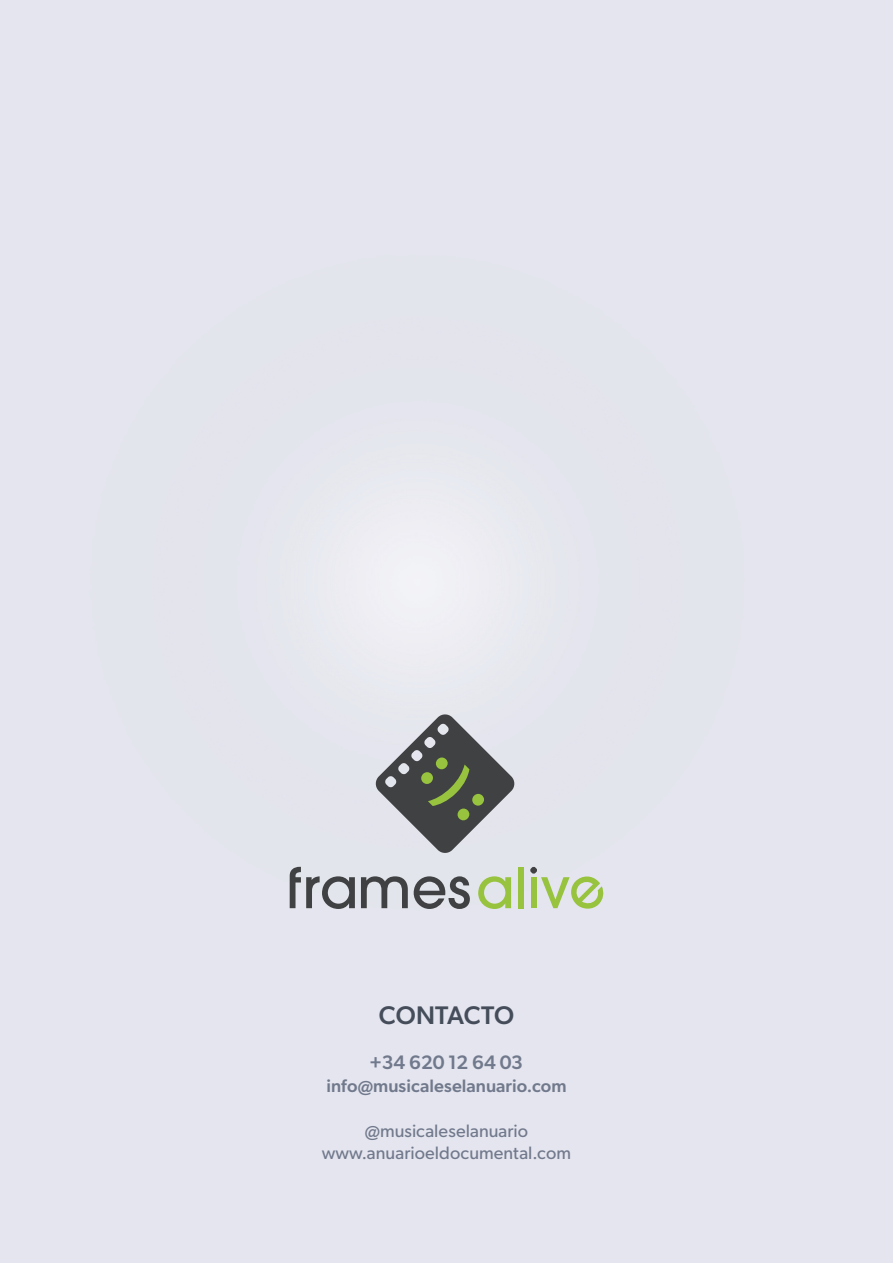
<style>
.page{position:relative;width:893px;height:1263px;background:#e4e5ee}
.page>*{position:absolute;margin:0;border:0;box-sizing:border-box;transform-origin:0 0}
.t1{font:500 25.5px "Gibson";letter-spacing:-.005em;color:#454d5a}
.t2{font:500 19.5px "Gibson";color:#71798c}
.t3{font:18px/22.5px "Gibson";color:#71798c;text-align:center}
.t4{font:500 18px "Gibson";color:#71798c}
</style>
<div class="page">
<svg style="left:375px;top:713px;width:140px;height:141px;background:#929593"></svg>
<svg style="left:290px;top:867px;width:65px;height:42px;background:#a4a5ab"></svg>
<svg style="left:361px;top:876px;width:47px;height:32px;background:#999a9f"></svg>
<svg style="left:414px;top:876px;width:56px;height:33px;background:#939499"></svg>
<svg style="left:478px;top:876px;width:33px;height:33px"></svg>
<div style="left:518px;top:867px;width:6px;height:41px;background:#97c33f"></div>
<svg style="left:530px;top:866px;width:75px;height:44px;background:#c9d8b4"></svg>
<h1 class="t1" style="left:379px;top:998px;width:137px">CONTACTO</h1>
<p class="t2" style="left:370px;top:1049px;width:155px">+34 620 12 64 03</p>
<p class="t4" style="left:326px;top:1073px;width:242px">info@musicaleselanuario.com</p>
<p class="t3" style="left:322px;top:1118px;width:251px">@musicaleselanuario www.anuarioeldocumental.com</p>
</div>
